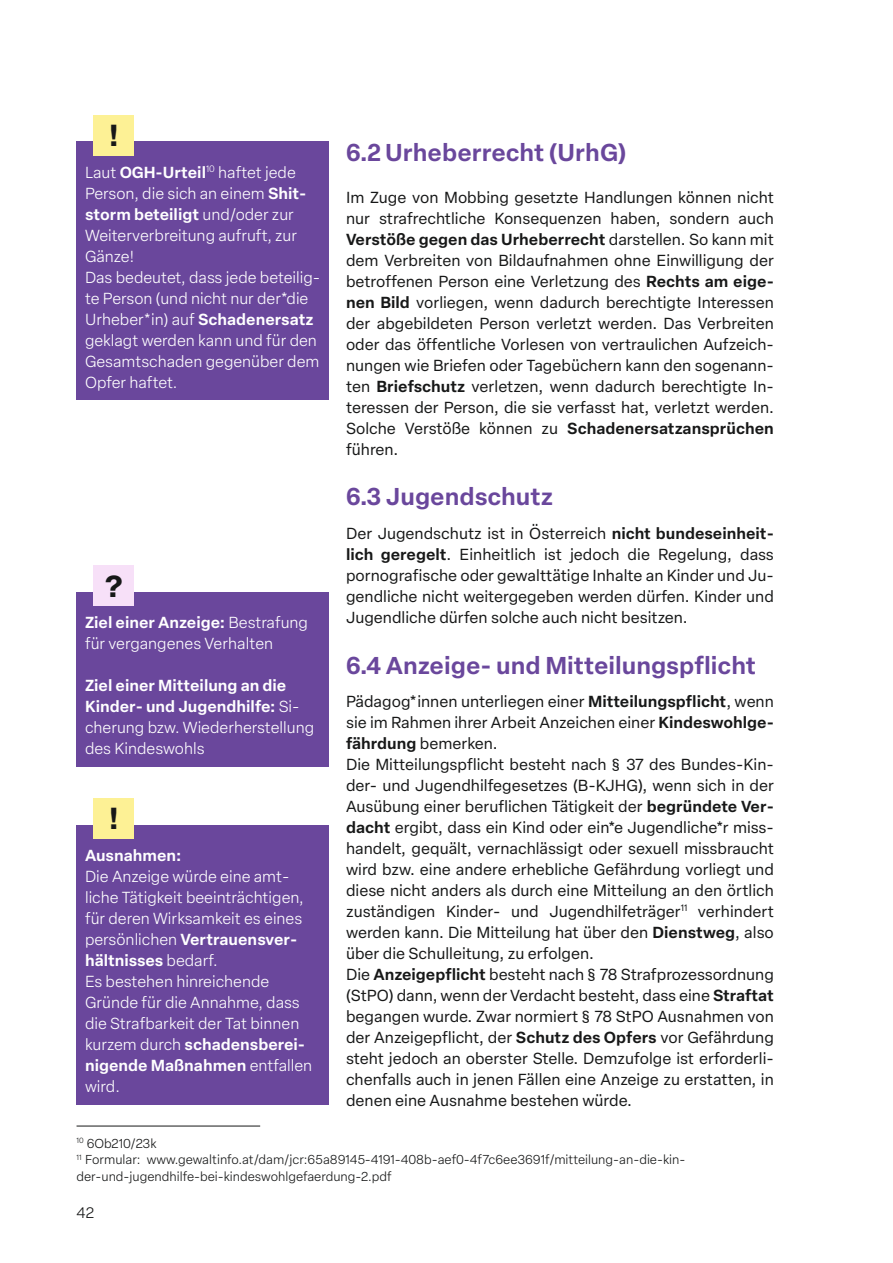
<style>
.page{position:relative;width:893px;height:1263px;background:#fff}
.page>*{position:absolute;margin:0;border:0;box-sizing:border-box;transform-origin:0 0}
.t1{font:700 30px "Elza Text";color:#171818}
.Absatzformat_5{font:600 24px "Elza Text";color:#6a479c}
._3_1_Unterüberschrift{font:600 24px "Elza Text";color:#6a479c}
.Raster_Text{font:15.75px/21px "Elza Text";color:#171818;text-align:justify}
.Infokasterl_dunkellila{font:300 15.75px/21px "Elza Text";color:#fff}
.Infokasterl_dunkellila-2{font:600 15.75px/21px "Elza Text";color:#fff}
.t2{font:300 15px "Elza Text";color:#171818}
.Fußnote_ohne_LInie{font:300 12.75px/16.5px "Elza Text";color:#171818}
.Fußnote_mit_Linie{font:300 12.75px "Elza Text";color:#171818}
.s1{font-weight:600}
.s2{font-weight:300}
</style>
<div class="page">
<div style="left:77px;top:141px;width:252px;height:133px;background:#6a479c"></div>
<div style="left:77px;top:246px;width:252px;height:154px;background:#6a479c"></div>
<div style="left:77px;top:825px;width:252px;height:48px;background:#6a479c"></div>
<div style="left:77px;top:846px;width:252px;height:132px;background:#6a479c"></div>
<div style="left:77px;top:951px;width:252px;height:153px;background:#6a479c"></div>
<div style="left:94px;top:115px;width:40px;height:40px;background:#fdf195"></div>
<div style="left:94px;top:798px;width:40px;height:41px;background:#fdf195"></div>
<hr style="left:77px;top:1126px;width:183px;height:1px;background:#171818">
<div style="left:77px;top:592px;width:252px;height:70px;background:#6a479c"></div>
<div style="left:77px;top:655px;width:252px;height:112px;background:#6a479c"></div>
<div style="left:94px;top:565px;width:40px;height:41px;background:#f7e0f8"></div>
<p class="t1" style="left:109px;top:112px;width:11px">!</p>
<p class="Infokasterl_dunkellila" style="left:85px;top:161px;width:223px">Laut <span class="s1">OGH-Urteil</span><sup>10</sup> haftet jede<br>Person, die sich an einem <span class="s1">Shit&shy;storm beteiligt</span> und/oder zur<br>Weiterverbreitung aufruft, zur<br>Gänze!</p>
<p class="Infokasterl_dunkellila" style="left:85px;top:266px;width:237px">Das bedeutet, dass jede beteilig&shy;te Person (und nicht nur der*die<br>Urheber*in) auf <span class="s1">Schadenersatz </span>geklagt werden kann und für den<br>Gesamtschaden gegenüber dem<br>Opfer haftet.</p>
<p class="t1" style="left:105px;top:563px;width:19px">?</p>
<p class="Infokasterl_dunkellila" style="left:85px;top:611px;width:225px"><span class="s1">Ziel einer Anzeige:</span> Bestrafung für vergangenes Verhalten</p>
<p class="Infokasterl_dunkellila-2" style="left:85px;top:674px;width:231px">Ziel einer Mitteilung an die<br>Kinder- und Jugendhilfe: <span class="s2">Si&shy;cherung bzw. Wiederherstellung des Kindeswohls</span></p>
<p class="t1" style="left:109px;top:796px;width:11px">!</p>
<p class="Infokasterl_dunkellila-2" style="left:85px;top:844px;width:98px">Ausnahmen:</p>
<p class="Infokasterl_dunkellila" style="left:85px;top:865px;width:220px">Die Anzeige würde eine amt&shy;liche Tätigkeit beeinträchtigen, für deren Wirksamkeit es eines persönlichen <span class="s1">Vertrauensver&shy;hältnisses</span> bedarf.</p>
<p class="Infokasterl_dunkellila" style="left:85px;top:970px;width:229px">Es bestehen hinreichende<br>Gründe für die Annahme, dass die Strafbarkeit der Tat binnen kurzem durch <span class="s1">schadensberei&shy;nigende Maßnahmen</span> entfallen wird.</p>
<p class="_3_1_Unterüberschrift" style="left:346px;top:133px;width:282px">6.2 Urheberrecht (UrhG)</p>
<p class="Raster_Text" style="left:346px;top:186px;width:429px">Im Zuge von Mobbing gesetzte Handlungen können nicht nur strafrechtliche Konsequenzen haben, sondern auch <span class="s1">Verstöße gegen das Urheberrecht</span> darstellen. So kann mit dem Verbreiten von Bildaufnahmen ohne Einwilligung der betroffenen Person eine Verletzung des <span class="s1">Rechts am eige&shy;nen Bild</span> vorliegen, wenn dadurch berechtigte Interessen der abgebildeten Person verletzt werden. Das Verbreiten oder das öffentliche Vorlesen von vertraulichen Aufzeich&shy;nungen wie Briefen oder Tagebüchern kann den sogenann&shy;ten <span class="s1">Briefschutz</span> verletzen, wenn dadurch berechtigte In&shy;teressen der Person, die sie verfasst hat, verletzt werden.<br>Solche Verstöße können zu <span class="s1">Schadenersatzansprüchen </span>führen.</p>
<p class="Absatzformat_5" style="left:346px;top:477px;width:209px">6.3 Jugendschutz</p>
<p class="Raster_Text" style="left:346px;top:522px;width:429px">Der Jugendschutz ist in Österreich <span class="s1">nicht bundeseinheit&shy;lich geregelt</span>. Einheitlich ist jedoch die Regelung, dass pornografische oder gewalttätige Inhalte an Kinder und Ju&shy;gendliche nicht weitergegeben werden dürfen. Kinder und Jugendliche dürfen solche auch nicht besitzen.</p>
<p class="Absatzformat_5" style="left:346px;top:647px;width:412px">6.4 Anzeige- und Mitteilungspflicht</p>
<p class="Raster_Text" style="left:346px;top:690px;width:429px">Pädagog*innen unterliegen einer <span class="s1">Mitteilungspflicht</span>, wenn sie im Rahmen ihrer Arbeit Anzeichen einer <span class="s1">Kindeswohlge&shy;fährdung</span> bemerken.</p>
<p class="Raster_Text" style="left:346px;top:753px;width:429px">Die Mitteilungspflicht besteht nach § 37 des Bundes-Kin&shy;der- und Jugendhilfegesetzes (B-KJHG), wenn sich in der Ausübung einer beruflichen Tätigkeit der <span class="s1">begründete Ver&shy;dacht</span> ergibt, dass ein Kind oder ein*e Jugendliche*r miss&shy;handelt, gequält, vernachlässigt oder sexuell missbraucht wird bzw. eine andere erhebliche Gefährdung vorliegt und diese nicht anders als durch eine Mitteilung an den örtlich zuständigen Kinder- und Jugendhilfeträger<sup>11</sup> verhindert werden kann. Die Mitteilung hat über den <span class="s1">Dienstweg</span>, also über die Schulleitung, zu erfolgen.</p>
<p class="Raster_Text" style="left:346px;top:963px;width:429px">Die <span class="s1">Anzeigepflicht</span> besteht nach § 78 Strafprozessordnung (StPO) dann, wenn der Verdacht besteht, dass eine <span class="s1">Straftat </span>begangen wurde. Zwar normiert § 78 StPO Ausnahmen von der Anzeigepflicht, der <span class="s1">Schutz des Opfers</span> vor Gefährdung steht jedoch an oberster Stelle. Demzufolge ist erforderli&shy;chenfalls auch in jenen Fällen eine Anzeige zu erstatten, in denen eine Ausnahme bestehen würde.</p>
<p class="Fußnote_mit_Linie" style="left:77px;top:1134px;width:81px"><sup>10</sup> 6Ob210/23k</p>
<p class="Fußnote_ohne_LInie" style="left:77px;top:1150px;width:610px"><sup>11</sup> Formular: www.gewaltinfo.at/dam/jcr:65a89145-4191-408b-aef0-4f7c6ee3691f/mitteilung-an-die-kin&shy;der-und-jugendhilfe-bei-kindeswohlgefaerdung-2.pdf</p>
<p class="t2" style="left:77px;top:1202px;width:19px">42</p>
</div>
